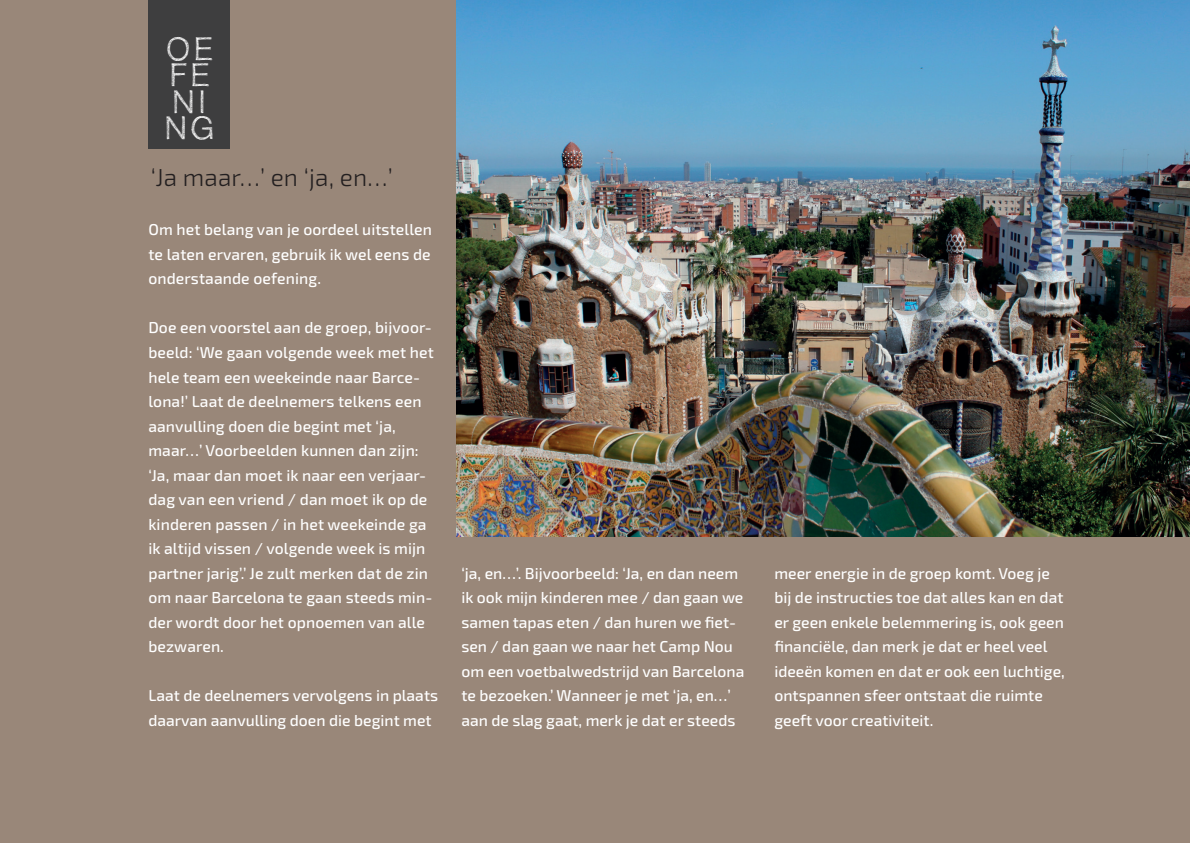
<style>
.page{position:relative;width:1190px;height:843px;background:#fff}
.page>*{position:absolute;margin:0;border:0;box-sizing:border-box;transform-origin:0 0}
.t1{font:300 31.5px/26.2px "Sketchetik";color:#fff}
.t2{font:300 24.5px "Exo 2.0";letter-spacing:.005em;color:#231f20}
.t3{font:500 15.75px/24.5px "Exo 2.0";color:#fff}
</style>
<div class="page">
<div style="left:0;top:0;width:1190px;height:842px;background:#998779"></div>
<img style="left:456px;top:0;width:734px;height:537px">
<div style="left:148px;top:0;width:82px;height:148px;background:#3e3e3f"></div>
<h1 class="t1" style="left:165px;top:35px;width:51px">OE<br>FE<br>NI<br>NG</h1>
<h2 class="t2" style="left:151px;top:163px;width:243px">‘Ja maar…’ en ‘ja, en…’</h2>
<p class="t3" style="left:148px;top:218px;width:285px;text-align:justify">Om het belang van je oordeel uitstellen te laten ervaren, gebruik ik wel eens de onderstaande oefening.</p>
<p class="t3" style="left:148px;top:316px;width:287px">Doe een voorstel aan de groep, bijvoor&shy;beeld: ‘We gaan volgende week met het hele team een weekeinde naar Barce&shy;lona!’ Laat de deelnemers telkens een aanvulling doen die begint met ‘ja, maar…’ Voorbeelden kunnen dan zijn: ‘Ja, maar dan moet ik naar een verjaar&shy;dag van een vriend / dan moet ik op de kinderen passen / in het weekeinde ga ik altijd vissen / volgende week is mijn partner jarig’.’ Je zult merken dat de zin om naar Barcelona te gaan steeds min&shy;der wordt door het opnoemen van alle bezwaren.</p>
<p class="t3" style="left:148px;top:683px;width:291px">Laat de deelnemers vervolgens in plaats daarvan aanvulling doen die begint met</p>
<p class="t3" style="left:461px;top:561px;width:284px">‘ja, en…’. Bijvoorbeeld: ‘Ja, en dan neem ik ook mijn kinderen mee / dan gaan we samen tapas eten / dan huren we fiet&shy;sen / dan gaan we naar het Camp Nou om een voetbalwedstrijd van Barcelona te bezoeken.’ Wanneer je met ‘ja, en…’ aan de slag gaat, merk je dat er steeds</p>
<p class="t3" style="left:774px;top:561px;width:292px">meer energie in de groep komt. Voeg je bij de instructies toe dat alles kan en dat er geen enkele belemmering is, ook geen financiële, dan merk je dat er heel veel ideeën komen en dat er ook een luchtige, ontspannen sfeer ontstaat die ruimte geeft voor creativiteit.</p>
</div>
